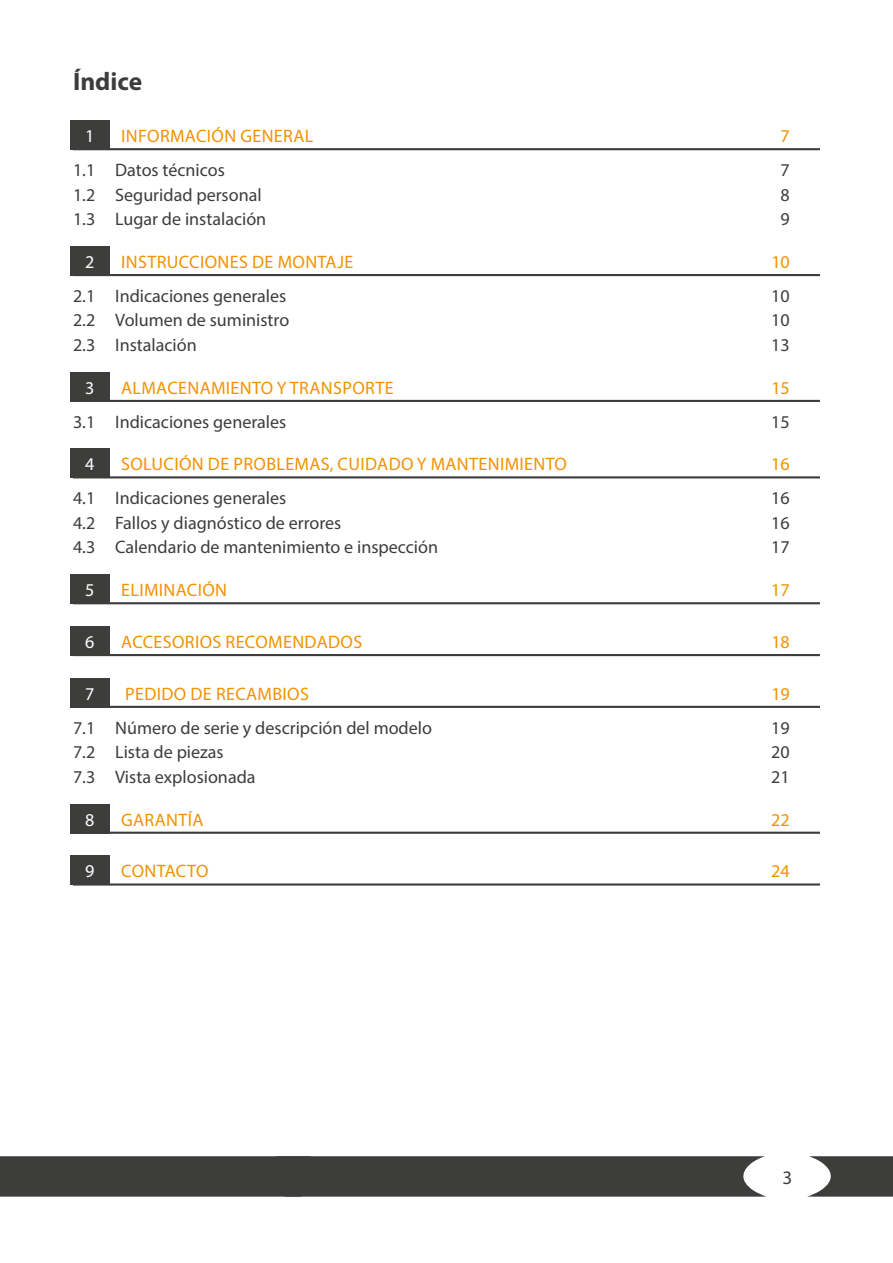
<style>
.page{position:relative;width:893px;height:1263px;background:#fff}
.page>*{position:absolute;margin:0;border:0;box-sizing:border-box;transform-origin:0 0}
.Sonderüberschrift_IV{font:700 25.5px "Myriad Pro";color:#3d3d3c}
.t1{font:19.2px "Myriad Pro";color:#3d3d3c}
.t2{font:18px "Myriad Pro";color:#3d3d3c}
.t3{font:18px "Myriad Pro";letter-spacing:.02em;color:#f39200}
.t4{font:18px "Myriad Pro";color:#fff}
</style>
<div class="page">
<div style="left:0;top:1156px;width:765px;height:40px;background:#3d3d3c"></div>
<svg style="left:809px;top:1156px;width:84px;height:40px"></svg>
<div style="left:70px;top:120px;width:39px;height:30px;background:#3d3d3c"></div>
<hr style="left:73px;top:148px;width:747px;height:2px;background:#3d3d3c">
<div style="left:70px;top:246px;width:39px;height:29px;background:#3d3d3c"></div>
<hr style="left:73px;top:274px;width:747px;height:2px;background:#3d3d3c">
<div style="left:70px;top:372px;width:39px;height:29px;background:#3d3d3c"></div>
<hr style="left:73px;top:400px;width:747px;height:2px;background:#3d3d3c">
<div style="left:70px;top:449px;width:39px;height:29px;background:#3d3d3c"></div>
<hr style="left:73px;top:476px;width:747px;height:2px;background:#3d3d3c">
<div style="left:70px;top:574px;width:39px;height:30px;background:#3d3d3c"></div>
<hr style="left:73px;top:602px;width:747px;height:2px;background:#3d3d3c">
<div style="left:70px;top:626px;width:39px;height:29px;background:#3d3d3c"></div>
<hr style="left:73px;top:654px;width:747px;height:2px;background:#3d3d3c">
<div style="left:70px;top:678px;width:39px;height:29px;background:#3d3d3c"></div>
<hr style="left:73px;top:706px;width:747px;height:2px;background:#3d3d3c">
<div style="left:70px;top:804px;width:39px;height:29px;background:#3d3d3c"></div>
<hr style="left:73px;top:832px;width:747px;height:2px;background:#3d3d3c">
<div style="left:70px;top:856px;width:39px;height:29px;background:#3d3d3c"></div>
<hr style="left:73px;top:883px;width:747px;height:2px;background:#3d3d3c">
<p class="Sonderüberschrift_IV" style="left:73px;top:65px;width:71px">Índice</p>
<p class="t4" style="left:85px;top:125px;width:11px">1</p>
<p class="t3" style="left:121px;top:125px;width:194px">INFORMACIÓN GENERAL</p>
<p class="t3" style="left:781px;top:125px;width:11px">7</p>
<p class="t2" style="left:73px;top:159px;width:153px">1.1 Datos técnicos</p>
<p class="t2" style="left:781px;top:159px;width:11px">7</p>
<p class="t2" style="left:73px;top:183px;width:190px">1.2 Seguridad personal</p>
<p class="t2" style="left:781px;top:183px;width:11px">8</p>
<p class="t2" style="left:73px;top:208px;width:195px">1.3 Lugar de instalación</p>
<p class="t2" style="left:781px;top:208px;width:11px">9</p>
<p class="t4" style="left:85px;top:251px;width:11px">2</p>
<p class="t3" style="left:121px;top:251px;width:234px">INSTRUCCIONES DE MONTAJE</p>
<p class="t3" style="left:771px;top:251px;width:20px">10</p>
<p class="t2" style="left:73px;top:285px;width:215px">2.1 Indicaciones generales</p>
<p class="t2" style="left:771px;top:285px;width:20px">10</p>
<p class="t2" style="left:73px;top:309px;width:218px">2.2 Volumen de suministro</p>
<p class="t2" style="left:771px;top:309px;width:20px">10</p>
<p class="t2" style="left:73px;top:334px;width:125px">2.3 Instalación</p>
<p class="t2" style="left:771px;top:334px;width:20px">13</p>
<p class="t4" style="left:85px;top:377px;width:11px">3</p>
<p class="t3" style="left:121px;top:377px;width:274px">ALMACENAMIENTO Y TRANSPORTE</p>
<p class="t3" style="left:771px;top:377px;width:20px">15</p>
<p class="t2" style="left:73px;top:410px;width:215px">3.1 Indicaciones generales</p>
<p class="t2" style="left:771px;top:410px;width:20px">15</p>
<p class="t4" style="left:85px;top:453px;width:11px">4</p>
<p class="t3" style="left:121px;top:453px;width:447px">SOLUCIÓN DE PROBLEMAS, CUIDADO Y MANTENIMIENTO</p>
<p class="t3" style="left:771px;top:453px;width:20px">16</p>
<p class="t2" style="left:73px;top:487px;width:215px">4.1 Indicaciones generales</p>
<p class="t2" style="left:771px;top:487px;width:20px">16</p>
<p class="t2" style="left:73px;top:512px;width:270px">4.2 Fallos y diagnóstico de errores</p>
<p class="t2" style="left:771px;top:512px;width:20px">16</p>
<p class="t2" style="left:73px;top:536px;width:367px">4.3 Calendario de mantenimiento e inspección</p>
<p class="t2" style="left:771px;top:536px;width:20px">17</p>
<p class="t4" style="left:85px;top:579px;width:11px">5</p>
<p class="t3" style="left:121px;top:579px;width:107px">ELIMINACIÓN</p>
<p class="t3" style="left:771px;top:579px;width:20px">17</p>
<p class="t4" style="left:85px;top:631px;width:11px">6</p>
<p class="t3" style="left:121px;top:631px;width:243px">ACCESORIOS RECOMENDADOS</p>
<p class="t3" style="left:771px;top:631px;width:20px">18</p>
<p class="t4" style="left:85px;top:683px;width:11px">7</p>
<p class="t3" style="left:125px;top:683px;width:185px">PEDIDO DE RECAMBIOS</p>
<p class="t3" style="left:771px;top:683px;width:20px">19</p>
<p class="t2" style="left:73px;top:716px;width:361px">7.1 Número de serie y descripción del modelo</p>
<p class="t2" style="left:771px;top:716px;width:20px">19</p>
<p class="t2" style="left:73px;top:741px;width:152px">7.2 Lista de piezas</p>
<p class="t2" style="left:771px;top:741px;width:20px">20</p>
<p class="t2" style="left:73px;top:766px;width:184px">7.3 Vista explosionada</p>
<p class="t2" style="left:771px;top:766px;width:20px">21</p>
<p class="t4" style="left:85px;top:808px;width:11px">8</p>
<p class="t3" style="left:121px;top:808px;width:84px">GARANTÍA</p>
<p class="t3" style="left:771px;top:808px;width:20px">22</p>
<p class="t4" style="left:85px;top:860px;width:11px">9</p>
<p class="t3" style="left:121px;top:860px;width:89px">CONTACTO</p>
<p class="t3" style="left:771px;top:860px;width:20px">24</p>
<p class="t1" style="left:783px;top:1166px;width:11px">3</p>
</div>
